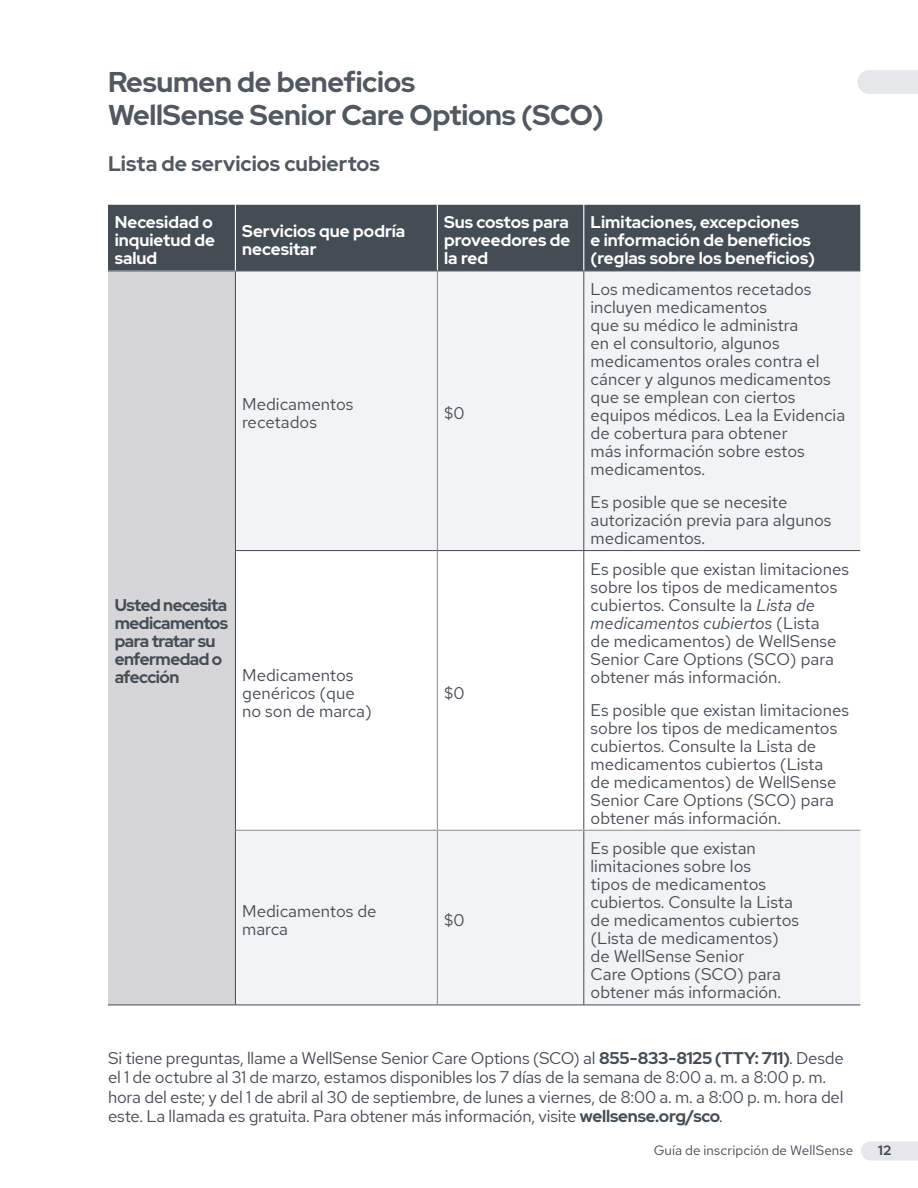
<style>
.page{position:relative;width:918px;height:1188px;background:#fff}
.page>*{position:absolute;margin:0;border:0;box-sizing:border-box;transform-origin:0 0}
.t1{font:700 28.5px/33px "Red Hat Display";letter-spacing:-.01em;color:#525860}
.Green_Bullet_Points{font:700 21px "Red Hat Display";color:#525860}
.Table_text{font:16.8px/18px "Red Hat Text";color:#444c54}
.Copy{font:16.8px/19.5px "Red Hat Text";letter-spacing:-.015em;color:#444c54}
.Body_A{font:16.8px/18px "Red Hat Text";color:#444c54}
.Table_text-2{font:700 16.8px/18px "Red Hat Display";color:#fff}
.Table_text-3{font:700 16.8px/18px "Red Hat Display";letter-spacing:-.03em;color:#444c54}
.t2{font:13.5px "Red Hat Text";letter-spacing:.01em;color:#444c54}
.t3{font:700 13.5px "Red Hat Display";color:#444c54}
.s1{font-style:italic}
.s2{font-family:"Red Hat Display";font-weight:700}
</style>
<div class="page">
<svg style="left:861px;top:1141px;width:57px;height:19px"></svg>
<svg style="left:857px;top:70px;width:61px;height:24px"></svg>
<div style="left:108px;top:205px;width:752px;height:65px;background:#444c54"></div>
<div style="left:108px;top:271px;width:127px;height:734px;background:#d6d6d9"></div>
<div style="left:236px;top:271px;width:624px;height:734px;background:#f2f3f4"></div>
<svg style="left:236px;top:551px;width:624px;height:279px"></svg>
<hr style="left:235px;top:271px;width:1px;height:279px;background:#444c54">
<hr style="left:584px;top:271px;width:1px;height:279px;background:#444c54">
<hr style="left:235px;top:550px;width:202px;height:1px;background:#444c54">
<hr style="left:235px;top:551px;width:1px;height:279px;background:#444c54">
<hr style="left:437px;top:550px;width:147px;height:1px;background:#444c54">
<hr style="left:584px;top:550px;width:276px;height:1px;background:#444c54">
<hr style="left:584px;top:551px;width:1px;height:279px;background:#444c54">
<hr style="left:235px;top:830px;width:1px;height:175px;background:#444c54">
<hr style="left:584px;top:831px;width:1px;height:174px;background:#444c54">
<hr style="left:235px;top:1005px;width:202px;height:1px;background:#444c54">
<hr style="left:437px;top:1005px;width:147px;height:1px;background:#444c54">
<hr style="left:584px;top:1005px;width:276px;height:1px;background:#444c54">
<hr style="left:437px;top:271px;width:1px;height:279px;background:#909197">
<hr style="left:437px;top:551px;width:1px;height:279px;background:#909197">
<hr style="left:236px;top:830px;width:201px;height:1px;background:#909197">
<hr style="left:437px;top:830px;width:147px;height:1px;background:#909197">
<hr style="left:437px;top:831px;width:1px;height:174px;background:#909197">
<hr style="left:584px;top:830px;width:276px;height:1px;background:#909197">
<hr style="left:108px;top:1005px;width:127px;height:1px;background:#444c54">
<hr style="left:108px;top:270px;width:127px;height:1px;background:#444c54">
<hr style="left:235px;top:270px;width:202px;height:1px;background:#444c54">
<hr style="left:437px;top:270px;width:147px;height:1px;background:#444c54">
<hr style="left:584px;top:270px;width:276px;height:1px;background:#444c54">
<hr style="left:235px;top:204px;width:1px;height:66px;background:#fff">
<hr style="left:437px;top:204px;width:1px;height:66px;background:#fff">
<hr style="left:583px;top:204px;width:1px;height:66px;background:#fff">
<h1 class="t1" style="left:108px;top:65px;width:498px">Resumen de beneficios<br>WellSense Senior Care Options (SCO)</h1>
<p class="Green_Bullet_Points" style="left:108px;top:150px;width:273px">Lista de servicios cubiertos</p>
<p class="Table_text-2" style="left:115px;top:213px;width:102px">Necesidad o inquietud de salud</p>
<p class="Table_text-2" style="left:242px;top:222px;width:165px">Servicios que podría necesitar</p>
<p class="Table_text-2" style="left:444px;top:213px;width:128px;text-align:justify">Sus costos para proveedores de la red</p>
<p class="Table_text-2" style="left:591px;top:213px;width:226px">Limitaciones, excepciones<br>e información de beneficios (reglas sobre los beneficios)</p>
<p class="Body_A" style="left:242px;top:395px;width:113px">Medicamentos recetados</p>
<p class="Body_A" style="left:444px;top:404px;width:22px">$0</p>
<p class="Table_text-3" style="left:115px;top:596px;width:115px">Usted necesita medicamentos para tratar su enfermedad o afección</p>
<p class="Body_A" style="left:242px;top:666px;width:131px">Medicamentos genéricos (que no son de marca)</p>
<p class="Body_A" style="left:444px;top:684px;width:22px">$0</p>
<p class="Body_A" style="left:242px;top:902px;width:136px">Medicamentos de marca</p>
<p class="Copy" style="left:444px;top:911px;width:22px">$0</p>
<p class="Table_text" style="left:591px;top:280px;width:256px">Los medicamentos recetados incluyen medicamentos<br>que su médico le administra<br>en el consultorio, algunos medicamentos orales contra el cáncer y algunos medicamentos que se emplean con ciertos equipos médicos. Lea la Evidencia de cobertura para obtener<br>más información sobre estos medicamentos.</p>
<p class="Table_text" style="left:591px;top:493px;width:242px">Es posible que se necesite autorización previa para algunos medicamentos.</p>
<p class="Table_text" style="left:591px;top:560px;width:260px">Es posible que existan limitaciones sobre los tipos de medicamentos cubiertos. Consulte la <span class="s1">Lista de medicamentos cubiertos</span> (Lista<br>de medicamentos) de WellSense<br>Senior Care Options (SCO) para obtener más información.</p>
<p class="Table_text" style="left:591px;top:701px;width:260px">Es posible que existan limitaciones sobre los tipos de medicamentos cubiertos. Consulte la Lista de medicamentos cubiertos (Lista<br>de medicamentos) de WellSense<br>Senior Care Options (SCO) para obtener más información.</p>
<p class="Body_A" style="left:591px;top:839px;width:210px">Es posible que existan limitaciones sobre los<br>tipos de medicamentos cubiertos. Consulte la Lista de medicamentos cubiertos (Lista de medicamentos) de WellSense Senior<br>Care Options (SCO) para obtener más información.</p>
<p class="Copy" style="left:108px;top:1048px;width:737px">Si tiene preguntas, llame a WellSense Senior Care Options (SCO) al <span class="s2">855-833-8125 (TTY: 711)</span>. Desde el 1 de octubre al 31 de marzo, estamos disponibles los 7 días de la semana de 8:00 a. m. a 8:00 p. m. hora del este; y del 1 de abril al 30 de septiembre, de lunes a viernes, de 8:00 a. m. a 8:00 p. m. hora del este. La llamada es gratuita. Para obtener más información, visite <span class="s2">wellsense.org/sco</span>.</p>
<p class="t2" style="left:654px;top:1142px;width:201px">Guía de inscripción de WellSense</p>
<p class="t3" style="left:878px;top:1141px;width:14px">12</p>
</div>
